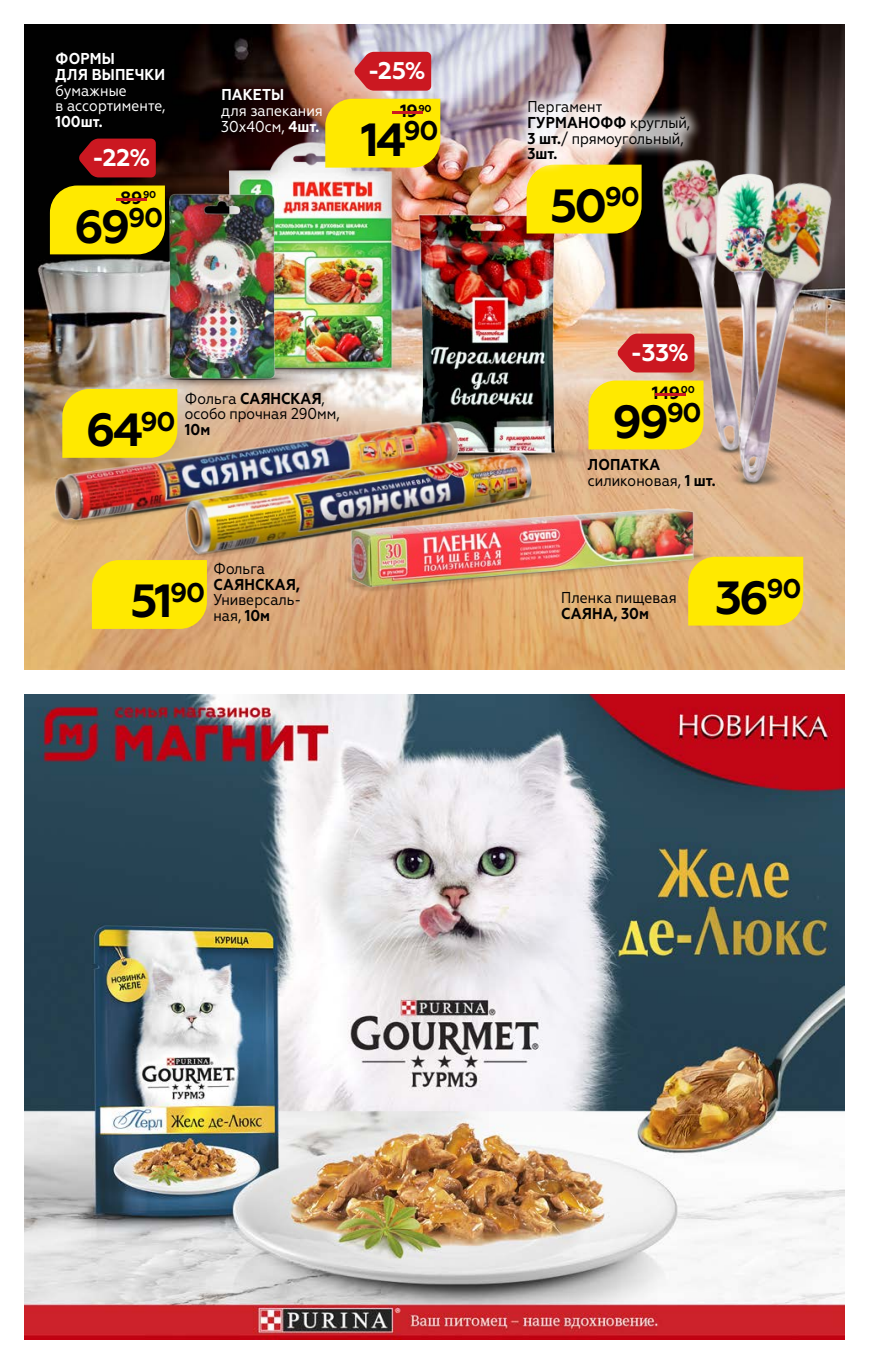
<style>
.page{position:relative;width:869px;height:1365px;background:#fff}
.page>*{position:absolute;margin:0;border:0;box-sizing:border-box;transform-origin:0 0}
.t1{font:700 46.38px "Geometria";letter-spacing:-.065em;color:#000}
.t2{font:700 24.15px "Geometria";color:#fff}
.t3{font:700 17.68px "Geometria";letter-spacing:-.03em;color:#000}
.t4{font:700 17.68px "Geometria";color:#cb1821;scale:5.5 1}
.t5{font:15.75px/15.8px "Geometria Narrow";color:#000}
.t6{font:15.75px/15.8px "Geometria Narrow";color:#fff}
.t7{font:700 9.97px "Geometria";color:#000}
.s1{font-weight:700}
</style>
<div class="page">
<img style="left:25px;top:25px;width:818px;height:645px">
<img style="left:628px;top:147px;width:149px;height:232px">
<img style="left:197px;top:142px;width:228px;height:116px">
<img style="left:138px;top:180px;width:173px;height:78px">
<img style="left:343px;top:190px;width:285px;height:189px">
<img style="left:702px;top:154px;width:103px;height:10px">
<img style="left:41px;top:258px;width:433px;height:412px">
<img style="left:176px;top:609px;width:166px;height:40px">
<img style="left:158px;top:400px;width:191px;height:209px">
<img style="left:335px;top:527px;width:384px;height:82px">
<img style="left:342px;top:495px;width:365px;height:175px">
<img style="left:349px;top:379px;width:346px;height:291px">
<img style="left:687px;top:164px;width:156px;height:339px">
<div style="left:62px;top:389px;width:115px;height:69px;background:#ffe900"></div>
<div style="left:526px;top:173px;width:115px;height:60px;background:#ffe900"></div>
<div style="left:588px;top:380px;width:115px;height:69px;background:#ffe900"></div>
<svg style="left:617px;top:333px;width:77px;height:39px;background:#ce2b2f"></svg>
<div style="left:325px;top:99px;width:115px;height:68px;background:#ffe900"></div>
<svg style="left:354px;top:52px;width:77px;height:39px;background:#cc2931"></svg>
<div style="left:50px;top:185px;width:115px;height:69px;background:#ffe900"></div>
<svg style="left:79px;top:138px;width:77px;height:39px;background:#b5151d"></svg>
<div style="left:92px;top:560px;width:115px;height:69px;background:#ffe900"></div>
<div style="left:688px;top:556px;width:114px;height:69px;background:#ffe900"></div>
<div style="left:514px;top:87px;width:188px;height:86px;background:#fff;opacity:.75"></div>
<img style="left:25px;top:694px;width:818px;height:645px">
<p class="t6" style="left:55px;top:51px;width:111px"><span class="s1">ФОРМЫ<br>ДЛЯ ВЫПЕЧКИ </span>бумажные<br>в ассортименте,<br><span class="s1">100шт.</span></p>
<p class="t2" style="left:92px;top:143px;width:60px">-22%</p>
<p class="t7" style="left:143px;top:189px;width:15px">90</p>
<p class="t3" style="left:120px;top:187px;width:24px">89</p>
<p class="t4" style="left:107px;top:187px;width:10px">-</p>
<p class="t1" style="left:74px;top:199px;width:90px">69<sup>90</sup></p>
<p class="t6" style="left:221px;top:87px;width:103px"><span class="s1">ПАКЕТЫ<br></span>для запекания<br>30x40см, <span class="s1">4шт.</span></p>
<p class="t2" style="left:367px;top:56px;width:60px">-25%</p>
<p class="t7" style="left:418px;top:102px;width:15px">90</p>
<p class="t3" style="left:400px;top:101px;width:19px">19</p>
<p class="t4" style="left:382px;top:101px;width:10px">-</p>
<p class="t1" style="left:361px;top:112px;width:79px">14<sup>90</sup></p>
<p class="t1" style="left:86px;top:402px;width:91px">64<sup>90</sup></p>
<p class="t5" style="left:185px;top:390px;width:156px">Фольга <span class="s1">САЯНСКАЯ</span>, особо прочная 290мм,<br><span class="s1">10м</span></p>
<p class="t5" style="left:527px;top:99px;width:164px">Пергамент<br><span class="s1">ГУРМАНОФФ</span> круглый,<br><span class="s1">3 шт.</span>/ прямоугольный,<br><span class="s1">3шт.</span></p>
<p class="t1" style="left:550px;top:178px;width:91px">50<sup>90</sup></p>
<p class="t2" style="left:630px;top:338px;width:60px">-33%</p>
<p class="t7" style="left:680px;top:384px;width:15px">00</p>
<p class="t3" style="left:651px;top:382px;width:30px">149</p>
<p class="t4" style="left:645px;top:382px;width:10px">-</p>
<p class="t1" style="left:612px;top:394px;width:91px">99<sup>90</sup></p>
<p class="t5" style="left:587px;top:456px;width:129px"><span class="s1">ЛОПАТКА </span>силиконовая, <span class="s1">1 шт.</span></p>
<p class="t5" style="left:213px;top:560px;width:89px">Фольга<br><span class="s1">САЯНСКАЯ,<br></span>Универсаль&shy;ная, <span class="s1">10м</span></p>
<p class="t1" style="left:130px;top:573px;width:76px">51<sup>90</sup></p>
<p class="t1" style="left:714px;top:570px;width:88px">36<sup>90</sup></p>
<p class="t5" style="left:561px;top:590px;width:117px">Пленка пищевая<br><span class="s1">САЯНА, 30м</span></p>
</div>
